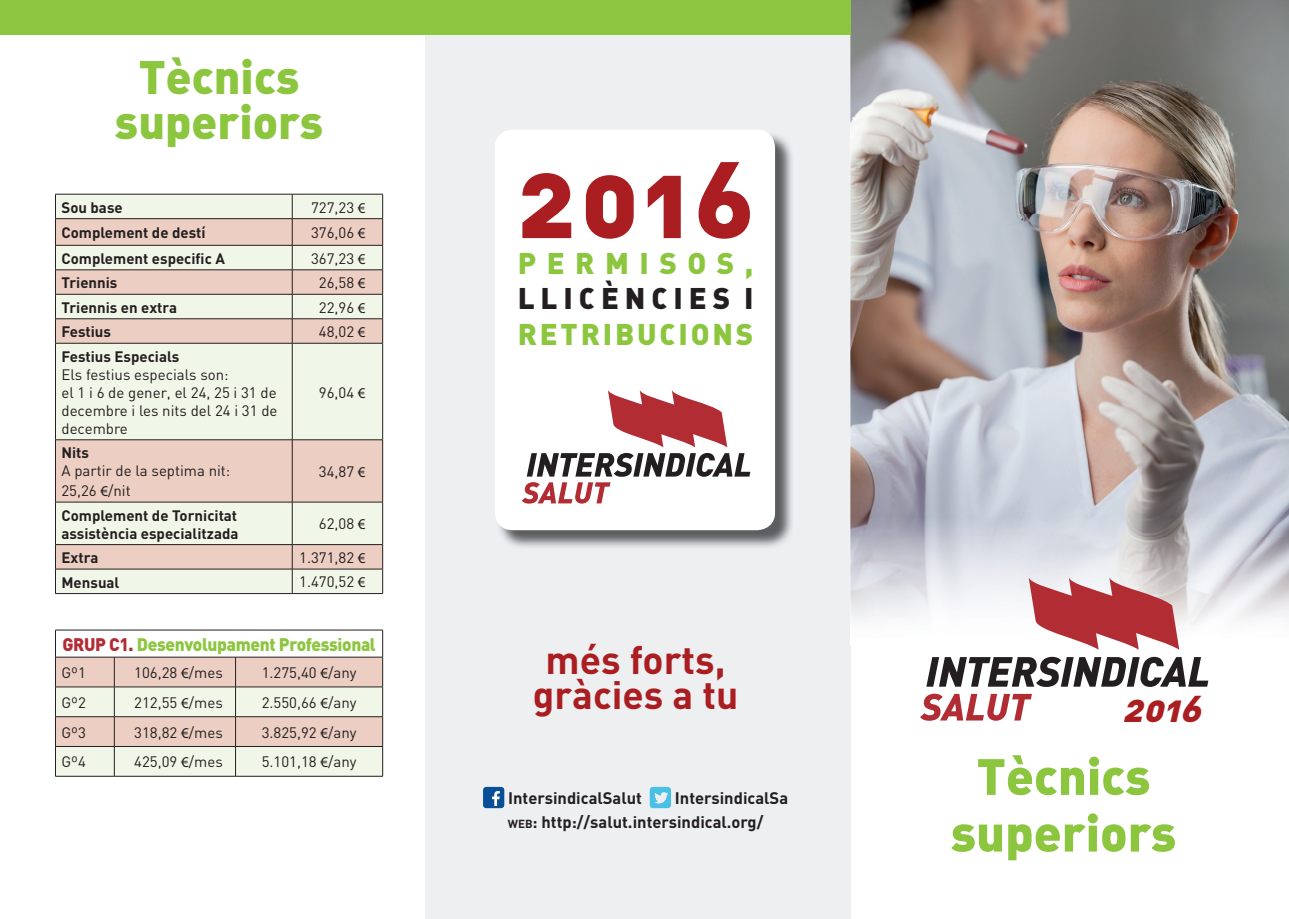
<style>
.page{position:relative;width:1289px;height:919px;background:#fff}
.page>*{position:absolute;margin:0;border:0;box-sizing:border-box;transform-origin:0 0}
.t1{font:104.25px "DIN Black Alternate";color:#aa1d21}
.t2{font:50.1px/56.7px "DIN Black Alternate";color:#8bc63e;text-align:center}
.t3{font:46.35px/44.4px "DIN Black Alternate";color:#8bc63e;text-align:center}
.t4{font:700 39px/34.8px "DIN";color:#aa1d21;text-align:center}
.t5{font:italic 36px "DIN Black Alternate";color:#aa1d21}
.t6{font:29.55px "DIN Black Alternate";letter-spacing:.095em;color:#8bc63e}
.t7{font:29.55px "DIN Black Alternate";letter-spacing:.2em;color:#231f20}
.t8{font:29.55px "DIN Black Alternate";letter-spacing:.355em;color:#8bc63e}
.t9{font:900 18px "DIN";letter-spacing:-.02em;color:#8bc63e;scale:.96 1}
.t10{font:700 16.5px/24.3px "DIN";color:#231f20}
.t11{font:15px/18px "DIN";color:#231f20}
.t12{font:700 15px/18px "DIN";color:#231f20}
.s1{font-family:"Myriad Pro"}
.s2{color:#b12d33}
.s3{font-size:11.55px}
</style>
<div class="page">
<div style="left:425px;top:0;width:425px;height:918px;background:#edeff0"></div>
<img style="left:850px;top:0;width:438px;height:625px">
<svg style="left:920px;top:693px;width:111px;height:27px"></svg>
<svg style="left:926px;top:656px;width:282px;height:31px"></svg>
<svg style="left:1028px;top:577px;width:151px;height:72px"></svg>
<div style="left:483px;top:786px;width:21px;height:22px;background:#094f97;border-radius:3px"></div>
<svg style="left:492px;top:791px;width:8px;height:15px"></svg>
<svg style="left:649px;top:786px;width:22px;height:22px"></svg>
<img style="left:497px;top:132px;width:295px;height:415px">
<div style="left:495px;top:130px;width:280px;height:400px;background:#fff;border-radius:18px"></div>
<svg style="left:522px;top:453px;width:228px;height:50px"></svg>
<svg style="left:608px;top:390px;width:119px;height:57px"></svg>
<div style="left:56px;top:195px;width:326px;height:398px;background:#f1f7e8"></div>
<svg style="left:56px;top:219px;width:326px;height:349px;background:#ede2d5"></svg>
<hr style="left:55px;top:194px;width:237px;height:1px;background:#231f20">
<hr style="left:292px;top:194px;width:91px;height:1px;background:#231f20">
<hr style="left:55px;top:218px;width:237px;height:1px;background:#231f20">
<hr style="left:292px;top:218px;width:91px;height:1px;background:#231f20">
<hr style="left:55px;top:245px;width:237px;height:1px;background:#231f20">
<hr style="left:292px;top:245px;width:91px;height:1px;background:#231f20">
<hr style="left:55px;top:269px;width:237px;height:1px;background:#231f20">
<hr style="left:292px;top:269px;width:91px;height:1px;background:#231f20">
<hr style="left:55px;top:294px;width:237px;height:1px;background:#231f20">
<hr style="left:292px;top:294px;width:91px;height:1px;background:#231f20">
<hr style="left:55px;top:318px;width:237px;height:1px;background:#231f20">
<svg style="left:55px;top:194px;width:1px;height:149px"></svg>
<hr style="left:292px;top:318px;width:91px;height:1px;background:#231f20">
<svg style="left:292px;top:194px;width:1px;height:149px"></svg>
<svg style="left:382px;top:194px;width:1px;height:149px"></svg>
<hr style="left:55px;top:343px;width:237px;height:1px;background:#231f20">
<hr style="left:55px;top:343px;width:1px;height:96px;background:#231f20">
<hr style="left:292px;top:343px;width:91px;height:1px;background:#231f20">
<hr style="left:292px;top:343px;width:1px;height:96px;background:#231f20">
<hr style="left:382px;top:343px;width:1px;height:96px;background:#231f20">
<hr style="left:55px;top:439px;width:237px;height:1px;background:#231f20">
<hr style="left:55px;top:440px;width:1px;height:62px;background:#231f20">
<hr style="left:292px;top:439px;width:91px;height:1px;background:#231f20">
<hr style="left:292px;top:440px;width:1px;height:62px;background:#231f20">
<hr style="left:382px;top:440px;width:1px;height:62px;background:#231f20">
<hr style="left:55px;top:502px;width:237px;height:1px;background:#231f20">
<hr style="left:55px;top:502px;width:1px;height:42px;background:#231f20">
<hr style="left:292px;top:502px;width:91px;height:1px;background:#231f20">
<hr style="left:292px;top:502px;width:1px;height:42px;background:#231f20">
<hr style="left:382px;top:502px;width:1px;height:42px;background:#231f20">
<hr style="left:55px;top:544px;width:237px;height:1px;background:#231f20">
<hr style="left:292px;top:544px;width:91px;height:1px;background:#231f20">
<hr style="left:55px;top:568px;width:237px;height:1px;background:#231f20">
<svg style="left:55px;top:544px;width:1px;height:49px"></svg>
<hr style="left:292px;top:568px;width:91px;height:1px;background:#231f20">
<svg style="left:292px;top:544px;width:1px;height:49px"></svg>
<svg style="left:382px;top:544px;width:1px;height:49px"></svg>
<hr style="left:55px;top:593px;width:237px;height:1px;background:#231f20">
<hr style="left:292px;top:593px;width:91px;height:1px;background:#231f20">
<hr style="left:55px;top:629px;width:59px;height:1px;background:#231f20">
<hr style="left:114px;top:629px;width:121px;height:1px;background:#231f20">
<hr style="left:235px;top:629px;width:148px;height:1px;background:#231f20">
<svg style="left:55px;top:630px;width:328px;height:146px"></svg>
<hr style="left:55px;top:716px;width:59px;height:1px;background:#231f20">
<hr style="left:55px;top:716px;width:1px;height:30px;background:#231f20">
<hr style="left:114px;top:716px;width:121px;height:1px;background:#231f20">
<hr style="left:114px;top:716px;width:1px;height:30px;background:#231f20">
<hr style="left:235px;top:716px;width:148px;height:1px;background:#231f20">
<hr style="left:235px;top:716px;width:1px;height:30px;background:#231f20">
<hr style="left:382px;top:716px;width:1px;height:30px;background:#231f20">
<hr style="left:55px;top:746px;width:59px;height:1px;background:#231f20">
<hr style="left:55px;top:746px;width:1px;height:30px;background:#231f20">
<hr style="left:114px;top:746px;width:121px;height:1px;background:#231f20">
<hr style="left:114px;top:746px;width:1px;height:30px;background:#231f20">
<hr style="left:235px;top:746px;width:148px;height:1px;background:#231f20">
<hr style="left:235px;top:746px;width:1px;height:30px;background:#231f20">
<hr style="left:382px;top:746px;width:1px;height:30px;background:#231f20">
<hr style="left:55px;top:776px;width:59px;height:1px;background:#231f20">
<hr style="left:114px;top:776px;width:121px;height:1px;background:#231f20">
<hr style="left:235px;top:776px;width:148px;height:1px;background:#231f20">
<div style="left:0;top:0;width:850px;height:34px;background:#8bc63e"></div>
<h3 class="t3" style="left:115px;top:53px;width:210px">Tècnics superiors</h3>
<p class="t12" style="left:61px;top:197px;width:63px">Sou base</p>
<p class="t11" style="left:311px;top:198px;width:56px">727,23 <span class="s1">€</span></p>
<p class="t12" style="left:61px;top:223px;width:145px">Complement de destí</p>
<p class="t11" style="left:311px;top:223px;width:56px">376,06 <span class="s1">€</span></p>
<p class="t12" style="left:61px;top:249px;width:165px">Complement especific A</p>
<p class="t11" style="left:311px;top:249px;width:56px">367,23 <span class="s1">€</span></p>
<p class="t12" style="left:61px;top:273px;width:57px">Triennis</p>
<p class="t11" style="left:319px;top:273px;width:48px">26,58 <span class="s1">€</span></p>
<p class="t12" style="left:61px;top:298px;width:117px">Triennis en extra</p>
<p class="t11" style="left:319px;top:298px;width:48px">22,96 <span class="s1">€</span></p>
<p class="t12" style="left:61px;top:322px;width:51px">Festius</p>
<p class="t11" style="left:319px;top:322px;width:48px">48,02 <span class="s1">€</span></p>
<p class="t12" style="left:61px;top:346px;width:119px">Festius Especials</p>
<p class="t11" style="left:61px;top:365px;width:217px">Els festius especials son:<br>el 1 i 6 de gener, el 24, 25 i 31 de decembre i les nits del 24 i 31 de decembre</p>
<p class="t11" style="left:319px;top:383px;width:48px">96,04 <span class="s1">€</span></p>
<p class="t12" style="left:61px;top:443px;width:29px">Nits</p>
<p class="t11" style="left:61px;top:460px;width:170px;line-height:19.8px">A partir de la septima nit:<br>25,26 <span class="s1">€</span>/nit</p>
<p class="t11" style="left:319px;top:462px;width:48px">34,87 <span class="s1">€</span></p>
<p class="t12" style="left:61px;top:505px;width:178px">Complement de Tornicitat assistència especialitzada</p>
<p class="t11" style="left:319px;top:514px;width:48px">62,08 <span class="s1">€</span></p>
<p class="t12" style="left:61px;top:548px;width:38px">Extra</p>
<p class="t11" style="left:299px;top:548px;width:68px">1.371,82 <span class="s1">€</span></p>
<p class="t12" style="left:61px;top:572px;width:59px">Mensual</p>
<p class="t11" style="left:299px;top:572px;width:68px">1.470,52 <span class="s1">€</span></p>
<p class="t9" style="left:62px;top:632px;width:328px"><span class="s2">GRUP C1.</span> Desenvolupament Professional</p>
<p class="t11" style="left:61px;top:663px;width:26px">Gº1</p>
<p class="t11" style="left:134px;top:663px;width:90px">106,28 <span class="s1">€</span>/mes</p>
<p class="t11" style="left:262px;top:663px;width:96px">1.275,40 <span class="s1">€</span>/any</p>
<p class="t11" style="left:61px;top:693px;width:26px">Gº2</p>
<p class="t11" style="left:134px;top:693px;width:90px">212,55 <span class="s1">€</span>/mes</p>
<p class="t11" style="left:262px;top:693px;width:96px">2.550,66 <span class="s1">€</span>/any</p>
<p class="t11" style="left:61px;top:723px;width:26px">Gº3</p>
<p class="t11" style="left:134px;top:723px;width:90px">318,82 <span class="s1">€</span>/mes</p>
<p class="t11" style="left:262px;top:723px;width:96px">3.825,92 <span class="s1">€</span>/any</p>
<p class="t11" style="left:61px;top:752px;width:26px">Gº4</p>
<p class="t11" style="left:134px;top:752px;width:90px">425,09 <span class="s1">€</span>/mes</p>
<p class="t11" style="left:262px;top:752px;width:96px">5.101,18 <span class="s1">€</span>/any</p>
<h1 class="t1" style="left:517px;top:130px;width:237px">2016</h1>
<h3 class="t8" style="left:517px;top:243px;width:237px">PERMISOS,</h3>
<h3 class="t7" style="left:517px;top:278px;width:237px">LLICÈNCIES I</h3>
<h3 class="t6" style="left:517px;top:314px;width:237px">RETRIBUCIONS</h3>
<h3 class="t4" style="left:533px;top:641px;width:207px">més forts, gràcies a tu</h3>
<p class="t10" style="left:508px;top:784px;width:282px;text-indent:167px">IntersindicalSa<br><span class="s3">WEB</span>: http://salut.intersindical.org/</p>
<p class="t10" style="left:508px;top:784px;width:135px">IntersindicalSalut</p>
<h3 class="t5" style="left:1122px;top:685px;width:90px">2016</h3>
<h2 class="t2" style="left:950px;top:745px;width:227px">Tècnics superiors</h2>
</div>
